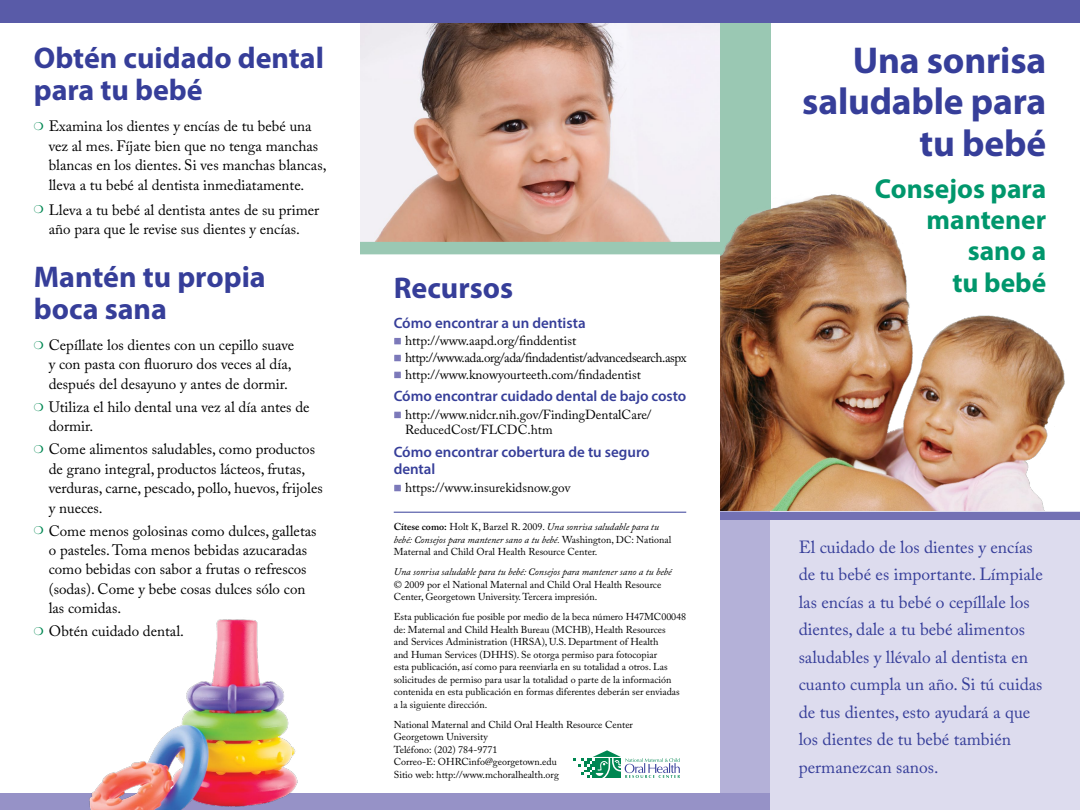
<style>
.page{position:relative;width:1080px;height:810px;background:#fff}
.page>*{position:absolute;margin:0;border:0;box-sizing:border-box;transform-origin:0 0}
.t1{font:700 37.5px/41.2px "Myriad Pro";letter-spacing:-.005em;color:#363e99;text-align:right}
.head_2{font:700 30px/32.5px "Myriad Pro";color:#363e99}
.resources_head{font:700 30px "Myriad Pro";color:#363e99}
.subtitle{font:700 27.5px/31.2px "Myriad Pro";color:#00976c;text-align:right}
.subtext_1{font:17.5px/27.5px "Adobe Caslon Pro";color:#363e99}
.bullet_text{font:15px/19.4px "Adobe Caslon Pro";color:#000}
.resources_subhead{font:600 15px/17.5px "Myriad Pro";letter-spacing:-.005em;color:#363e99}
.bullet_text_2{font:15px/19.8px "Adobe Caslon Pro";color:#000}
.resources_bullet_2{font:13.12px/15.6px "Adobe Caslon Pro";color:#000}
.resources_bullet_1{font:13.12px "Adobe Caslon Pro";letter-spacing:-.035em;color:#000}
.resources_bullet_1-2{font:13.12px "Adobe Caslon Pro";color:#000}
.citation_text{font:10px/12.5px "Adobe Caslon Pro";color:#000}
.citation_text_2{font:10px "Adobe Caslon Pro";color:#000}
.s1{color:#7b78b9}
.s2{font-weight:600}
.s3{font-style:italic}
</style>
<div class="page">
<div style="left:720px;top:22px;width:51px;height:496px;background:#9ac8b3"></div>
<img style="left:720px;top:194px;width:360px;height:318px">
<div style="left:720px;top:512px;width:51px;height:298px;background:#b4b1d8"></div>
<svg style="left:573px;top:750px;width:107px;height:28px"></svg>
<img style="left:360px;top:22px;width:360px;height:220px">
<div style="left:0;top:793px;width:771px;height:17px;background:#9692c7"></div>
<div style="left:360px;top:242px;width:360px;height:12px;background:#9ac8b3"></div>
<div style="left:394px;top:338px;width:7px;height:6px;border:1px solid #7b78b9"></div>
<div style="left:394px;top:355px;width:7px;height:6px;border:1px solid #7b78b9"></div>
<div style="left:394px;top:372px;width:7px;height:6px;border:1px solid #7b78b9"></div>
<div style="left:394px;top:412px;width:7px;height:6px;border:1px solid #7b78b9"></div>
<div style="left:394px;top:485px;width:7px;height:6px;border:1px solid #7b78b9"></div>
<div style="left:0;top:0;width:1080px;height:22px;background:#595ba8"></div>
<img style="left:89px;top:619px;width:209px;height:191px">
<div style="left:771px;top:512px;width:309px;height:298px;background:#dddcee"></div>
<div style="left:720px;top:512px;width:360px;height:7px;background:#7371b4"></div>
<hr style="left:394px;top:512px;width:292px;height:1px;background:#363e99">
<p class="head_2" style="left:34px;top:40px;width:292px">Obtén cuidado dental para tu bebé</p>
<p class="bullet_text" style="left:49px;top:116px;width:279px;line-height:19.8px">Examina los dientes y encías de tu bebé una vez al mes. Fíjate bien que no tenga manchas blancas en los dientes. Si ves manchas blancas, lleva a tu bebé al dentista inmediatamente.</p>
<p class="bullet_text_2" style="left:49px;top:200px;width:272px">Lleva a tu bebé al dentista antes de su primer año para que le revise sus dientes y encías.</p>
<p class="t1" style="left:802px;top:39px;width:245px">Una sonrisa saludable para tu bebé</p>
<p class="subtitle" style="left:875px;top:172px;width:173px">Consejos para mantener sano a</p>
<p class="head_2" style="left:34px;top:260px;width:234px">Mantén tu propia</p>
<p class="subtitle" style="left:952px;top:266px;width:95px">tu bebé</p>
<p class="head_2" style="left:34px;top:292px;width:135px">boca sana</p>
<p class="bullet_text" style="left:49px;top:335px;width:247px">Cepíllate los dientes con un cepillo suave y con pasta con fluoruro dos veces al día, después del desayuno y antes de dormir.</p>
<p class="bullet_text" style="left:49px;top:397px;width:262px">Utiliza el hilo dental una vez al día antes de dormir.</p>
<p class="bullet_text" style="left:49px;top:440px;width:276px">Come alimentos saludables, como productos de grano integral, productos lácteos, frutas, verduras, carne, pescado, pollo, huevos, frijoles y nueces.</p>
<p class="bullet_text" style="left:49px;top:521px;width:269px">Come menos golosinas como dulces, galletas o pasteles. Toma menos bebidas azucaradas como bebidas con sabor a frutas o refrescos (sodas). Come y bebe cosas dulces sólo con las comidas.</p>
<p class="bullet_text_2" style="left:49px;top:621px;width:137px">Obtén cuidado dental.</p>
<p class="resources_head" style="left:394px;top:268px;width:121px">Recursos</p>
<p class="resources_subhead" style="left:394px;top:314px;width:193px">Cómo encontrar a un dentista</p>
<p class="resources_bullet_1-2" style="left:395px;top:333px;width:183px"><span class="s1">■</span> http://www.aapd.org/finddentist</p>
<p class="resources_bullet_1" style="left:395px;top:350px;width:293px"><span class="s1">■</span> http://www.ada.org/ada/findadentist/advancedsearch.aspx</p>
<p class="resources_bullet_2" style="left:395px;top:366px;width:248px"><span class="s1">■</span> http://www.knowyourteeth.com/findadentist</p>
<p class="resources_subhead" style="left:394px;top:387px;width:294px">Cómo encontrar cuidado dental de bajo costo</p>
<p class="resources_bullet_2" style="left:405px;top:406px;width:248px;text-indent:-10px"><span class="s1">■</span> http://www.nidcr.nih.gov/FindingDentalCare/<br>ReducedCost/FLCDC.htm</p>
<p class="resources_subhead" style="left:394px;top:443px;width:257px">Cómo encontrar cobertura de tu seguro dental</p>
<p class="resources_bullet_2" style="left:395px;top:480px;width:177px"><span class="s1">■</span> https://www.insurekidsnow.gov</p>
<p class="citation_text" style="left:394px;top:521px;width:279px"><span class="s2">Cítese como:</span> Holt K, Barzel R. 2009. <span class="s3">Una sonrisa saludable para tu bebé: Consejos para mantener sano a tu bebé.</span> Washington, DC: National<br>Maternal and Child Oral Health Resource Center.</p>
<p class="citation_text" style="left:394px;top:566px;width:280px"><span class="s3">Una sonrisa saludable para tu bebé: Consejos para mantener sano a tu bebé </span>© 2009 por el National Maternal and Child Oral Health Resource<br>Center, Georgetown University. Tercera impresión.</p>
<p class="citation_text" style="left:394px;top:611px;width:294px">Esta publicación fue posible por medio de la beca número H47MC00048 de: Maternal and Child Health Bureau (MCHB), Health Resources<br>and Services Administration (HRSA), U.S. Department of Health<br>and Human Services (DHHS). Se otorga permiso para fotocopiar<br>esta publicación, así como para reenviarla en su totalidad a otros. Las solicitudes de permiso para usar la totalidad o parte de la información contenida en esta publicación en formas diferentes deberán ser enviadas a la siguiente dirección.</p>
<p class="citation_text_2" style="left:394px;top:719px;width:241px">National Maternal and Child Oral Health Resource Center</p>
<p class="citation_text_2" style="left:394px;top:731px;width:96px">Georgetown University</p>
<p class="citation_text_2" style="left:394px;top:744px;width:105px">Teléfono: (202) 784-9771</p>
<p class="citation_text_2" style="left:394px;top:756px;width:165px">Correo-E: OHRCinfo@georgetown.edu</p>
<p class="citation_text_2" style="left:394px;top:769px;width:167px">Sitio web: http://www.mchoralhealth.org</p>
<p class="subtext_1" style="left:799px;top:533px;width:246px">El cuidado de los dientes y encías de tu bebé es importante. Límpiale las encías a tu bebé o cepíllale los dientes, dale a tu bebé alimentos saludables y llévalo al dentista en cuanto cumpla un año. Si tú cuidas de tus dientes, esto ayudará a que los dientes de tu bebé también permanezcan sanos.</p>
</div>
